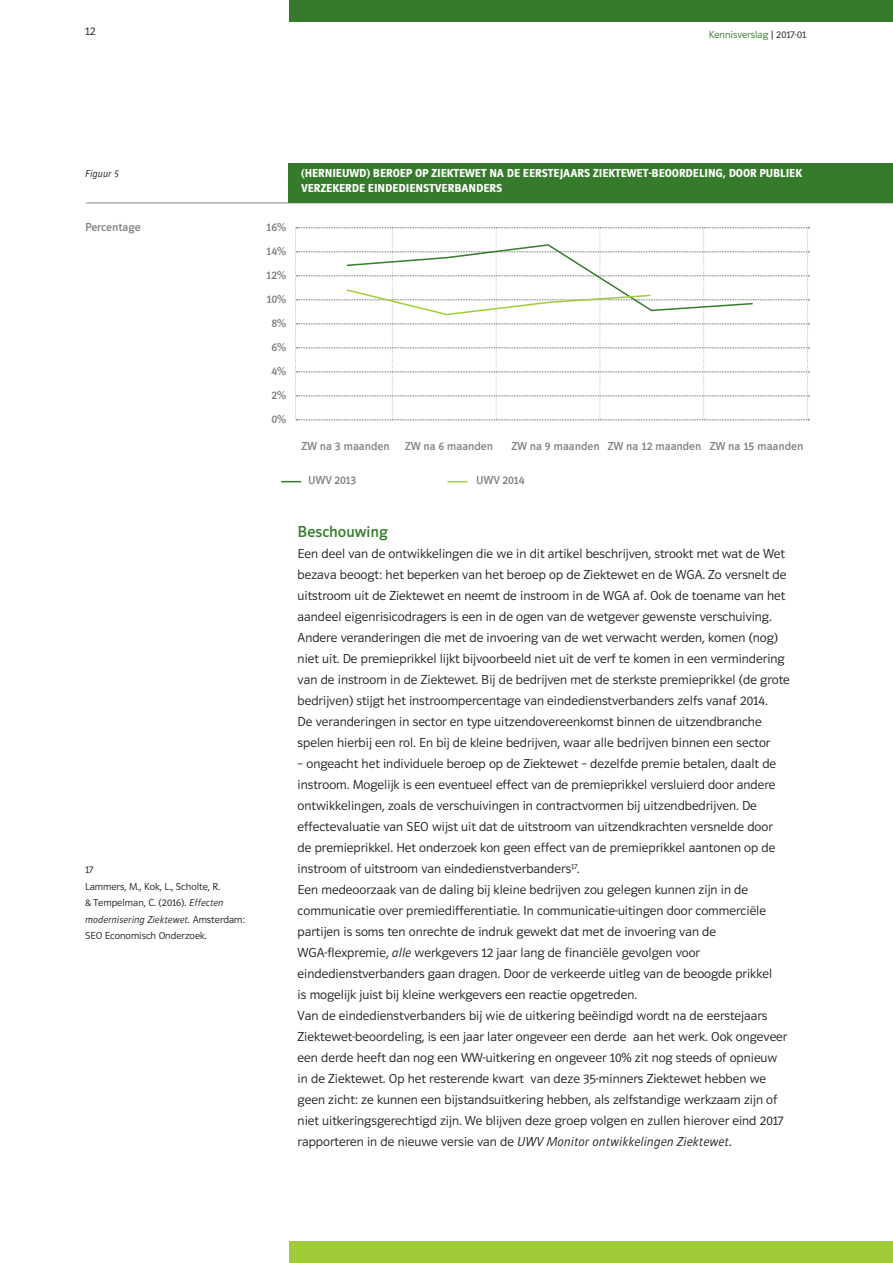
<style>
.page{position:relative;width:893px;height:1263px;background:#fff}
.page>*{position:absolute;margin:0;border:0;box-sizing:border-box;transform-origin:0 0}
.groen_tussenkopje{font:16.5px "UWV Sans 2010";color:#357b2b}
.plat_romein{font:300 13.5px/21px "UWV Sans 2010";color:#231f20}
.t1{font:12px "UWV Sans";color:#7e8083}
.t2{font:700 12px/15px "UWV Sans";color:#fff}
.t3{font:300 12px "UWV Sans 2010";color:#231f20}
.t4{font:300 10.5px/16.5px "UWV Sans 2010";color:#231f20}
.plat_romein-2{font:300 10.5px "UWV Sans 2010";color:#357b2b}
.t5{font:italic 300 10.5px "UWV Sans 2010";color:#231f20}
.s1{color:#231f20}
.s2{font-style:italic}
</style>
<div class="page">
<div style="left:289px;top:1242px;width:604px;height:21px;background:#a1cc3a"></div>
<div style="left:289px;top:0;width:604px;height:21px;background:#357b2b"></div>
<hr style="left:86px;top:203px;width:807px;height:1px;background:#231f20">
<div style="left:288px;top:163px;width:605px;height:40px;background:#357b2b"></div>
<svg style="left:281px;top:481px;width:20px;height:1px"></svg>
<svg style="left:447px;top:481px;width:20px;height:1px"></svg>
<svg style="left:295px;top:227px;width:514px;height:193px"></svg>
<p class="t3" style="left:85px;top:25px;width:12px">12</p>
<p class="plat_romein-2" style="left:709px;top:29px;width:99px">Kennisverslag <span class="s1">| 2017-01</span></p>
<p class="t5" style="left:85px;top:168px;width:35px">Figuur 5</p>
<p class="t2" style="left:301px;top:166px;width:502px">(HERNIEUWD) BEROEP OP ZIEKTEWET NA DE EERSTEJAARS ZIEKTEWET-BEOORDELING, DOOR PUBLIEK<br>VERZEKERDE EINDEDIENSTVERBANDERS</p>
<p class="t1" style="left:85px;top:221px;width:57px">Percentage</p>
<p class="t1" style="left:266px;top:221px;width:22px">16%</p>
<p class="t1" style="left:266px;top:245px;width:22px">14%</p>
<p class="t1" style="left:266px;top:269px;width:22px">12%</p>
<p class="t1" style="left:266px;top:293px;width:22px">10%</p>
<p class="t1" style="left:271px;top:317px;width:16px">8%</p>
<p class="t1" style="left:271px;top:341px;width:16px">6%</p>
<p class="t1" style="left:271px;top:365px;width:16px">4%</p>
<p class="t1" style="left:271px;top:389px;width:16px">2%</p>
<p class="t1" style="left:271px;top:413px;width:16px">0%</p>
<p class="t1" style="left:302px;top:440px;width:90px">ZW na 3 maanden</p>
<p class="t1" style="left:405px;top:440px;width:90px">ZW na 6 maanden</p>
<p class="t1" style="left:512px;top:440px;width:293px">ZW na 9 maanden ZW na 12 maanden ZW na 15 maanden</p>
<p class="t1" style="left:308px;top:474px;width:50px">UWV 2013</p>
<p class="t1" style="left:476px;top:474px;width:50px">UWV 2014</p>
<p class="t4" style="left:85px;top:861px;width:10px">17</p>
<p class="t4" style="left:85px;top:878px;width:161px">Lammers, M., Kok, L., Scholte, R.<br>&amp; Tempelman, C. (2016). <span class="s2">Effecten modernisering Ziektewet.</span> Amsterdam:<br>SEO Economisch Onderzoek.</p>
<p class="groen_tussenkopje" style="left:298px;top:523px;width:92px">Beschouwing</p>
<p class="plat_romein" style="left:298px;top:543px;width:494px">Een deel van de ontwikkelingen die we in dit artikel beschrijven, strookt met wat de Wet bezava beoogt: het beperken van het beroep op de Ziektewet en de WGA. Zo versnelt de uitstroom uit de Ziektewet en neemt de instroom in de WGA af. Ook de toename van het aandeel eigenrisicodragers is een in de ogen van de wetgever gewenste verschuiving.<br>Andere veranderingen die met de invoering van de wet verwacht werden, komen (nog) niet uit. De premieprikkel lijkt bijvoorbeeld niet uit de verf te komen in een vermindering van de instroom in de Ziektewet. Bij de bedrijven met de sterkste premieprikkel (de grote bedrijven) stijgt het instroompercentage van eindedienstverbanders zelfs vanaf 2014.<br>De veranderingen in sector en type uitzendovereenkomst binnen de uitzendbranche spelen hierbij een rol. En bij de kleine bedrijven, waar alle bedrijven binnen een sector</p>
<p class="plat_romein" style="left:298px;top:753px;width:480px">– ongeacht het individuele beroep op de Ziektewet – dezelfde premie betalen, daalt de instroom. Mogelijk is een eventueel effect van de premieprikkel versluierd door andere ontwikkelingen, zoals de verschuivingen in contractvormen bij uitzendbedrijven. De effectevaluatie van SEO wijst uit dat de uitstroom van uitzendkrachten versnelde door de premieprikkel. Het onderzoek kon geen effect van de premieprikkel aantonen op de instroom of uitstroom van eindedienstverbanders<sup>17</sup>.</p>
<p class="plat_romein" style="left:298px;top:879px;width:476px">Een medeoorzaak van de daling bij kleine bedrijven zou gelegen kunnen zijn in de communicatie over premiedifferentiatie. In communicatie-uitingen door commerciële partijen is soms ten onrechte de indruk gewekt dat met de invoering van de WGA-flexpremie, <span class="s2">alle</span> werkgevers 12 jaar lang de financiële gevolgen voor eindedienstverbanders gaan dragen. Door de verkeerde uitleg van de beoogde prikkel is mogelijk juist bij kleine werkgevers een reactie opgetreden.</p>
<p class="plat_romein" style="left:298px;top:1005px;width:491px">Van de eindedienstverbanders bij wie de uitkering beëindigd wordt na de eerstejaars Ziektewet-beoordeling, is een jaar later ongeveer een derde aan het werk. Ook ongeveer een derde heeft dan nog een WW-uitkering en ongeveer 10% zit nog steeds of opnieuw in de Ziektewet. Op het resterende kwart van deze 35-minners Ziektewet hebben we geen zicht: ze kunnen een bijstandsuitkering hebben, als zelfstandige werkzaam zijn of niet uitkeringsgerechtigd zijn. We blijven deze groep volgen en zullen hierover eind 2017 rapporteren in de nieuwe versie van de <span class="s2">UWV Monitor ontwikkelingen Ziektewet.</span></p>
</div>
